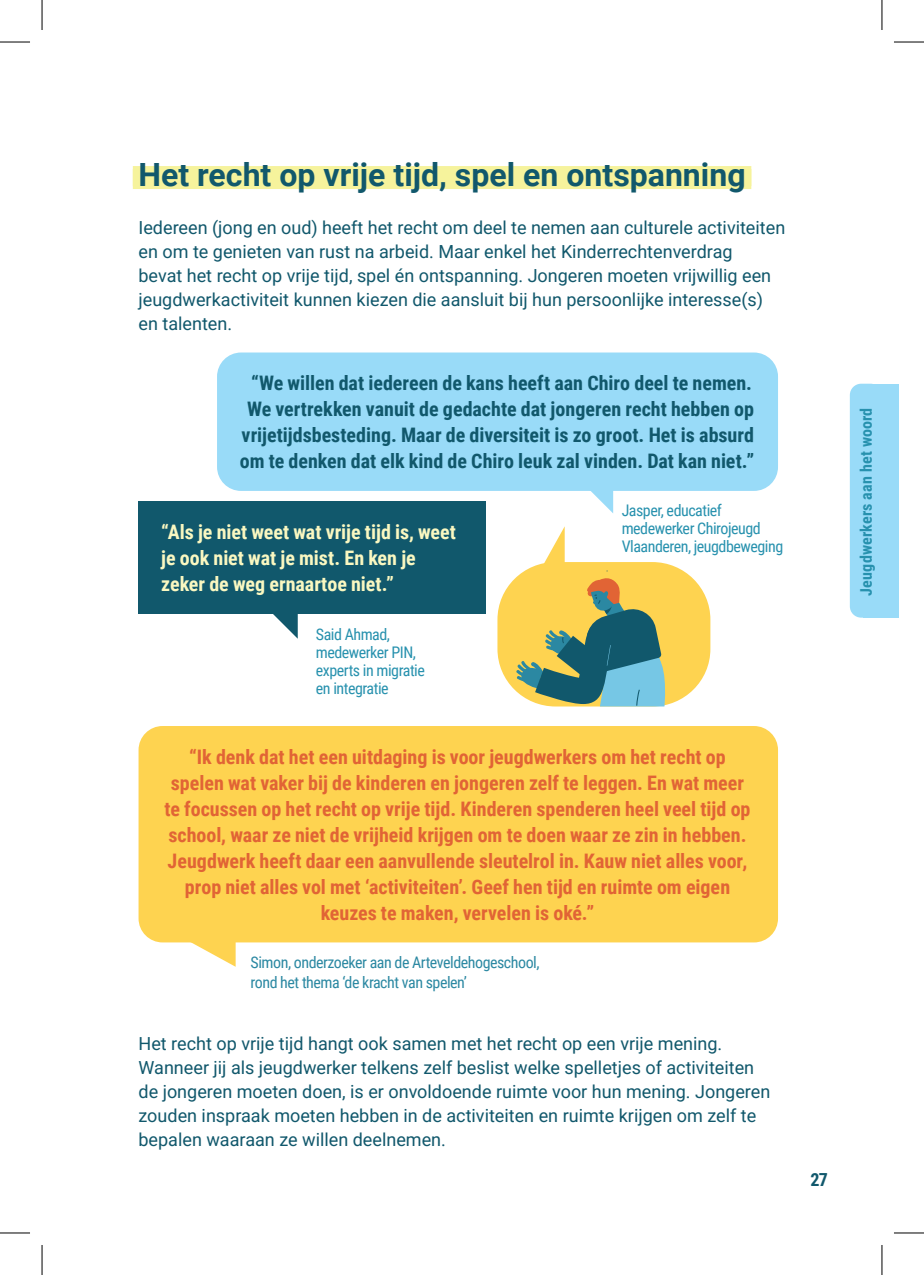
<style>
.page{position:relative;width:924px;height:1275px;background:#fff}
.page>*{position:absolute;margin:0;border:0;box-sizing:border-box;transform-origin:0 0}
.H2_ONDERTITEL{font:700 32px "Roboto";color:#11586c}
.quote{font:700 20px/26px "Roboto Condensed";color:#e16435;text-align:center}
.quote-2{font:700 20px/26px "Roboto Condensed";color:#11586c;text-align:center}
.quote-3{font:700 20px/26px "Roboto Condensed";letter-spacing:-.005em;color:#faf8c1}
.broodtekst{font:18px/24px "Roboto";color:#11586c}
.t1{font:700 18px "Roboto Condensed";color:#11586c}
.naam_bij_quote{font:16px/18px "Roboto Condensed";letter-spacing:-.03em;color:#2791ae}
.naam_bij_quote-2{font:16px "Roboto Condensed";letter-spacing:-.03em;color:#2b88a2}
.naam_bij_quote-3{font:700 16px "Roboto Condensed";letter-spacing:.01em;color:#2791ae}
</style>
<div class="page">
<div style="left:133px;top:166px;width:618px;height:20px;background:#f6f39c"></div>
<div style="left:133px;top:169px;width:618px;height:20px;background:#f6f39c"></div>
<div style="left:217px;top:352px;width:560px;height:139px;background:#99dbf8;border-radius:24px"></div>
<svg style="left:591px;top:491px;width:22px;height:22px"></svg>
<div style="left:138px;top:501px;width:348px;height:112px;background:#11586c"></div>
<svg style="left:271px;top:613px;width:26px;height:25px"></svg>
<div style="left:138px;top:726px;width:639px;height:216px;background:#fed350;border-radius:24px"></div>
<svg style="left:186px;top:942px;width:49px;height:24px"></svg>
<div style="left:497px;top:562px;width:213px;height:144px;background:#fed350;border-radius:58px"></div>
<svg style="left:515px;top:526px;width:152px;height:180px"></svg>
<div style="left:862px;top:384px;width:36px;height:233px;background:#99dbf8"></div>
<div style="left:849px;top:384px;width:32px;height:233px;background:#99dbf8;border-radius:11px"></div>
<hr style="left:0;top:42px;width:30px;height:1px;background:#000">
<hr style="left:893px;top:42px;width:30px;height:1px;background:#000">
<hr style="left:0;top:1232px;width:30px;height:1px;background:#000">
<hr style="left:893px;top:1232px;width:30px;height:1px;background:#000">
<hr style="left:42px;top:0;width:1px;height:30px;background:#000">
<hr style="left:42px;top:1245px;width:1px;height:30px;background:#000">
<hr style="left:881px;top:0;width:1px;height:30px;background:#000">
<hr style="left:881px;top:1245px;width:1px;height:30px;background:#000">
<p class="H2_ONDERTITEL" style="left:138px;top:152px;width:608px">Het recht op vrije tijd, spel en ontspanning</p>
<p class="broodtekst" style="left:138px;top:215px;width:648px">Iedereen (jong en oud) heeft het recht om deel te nemen aan culturele activiteiten en om te genieten van rust na arbeid. Maar enkel het Kinderrechtenverdrag<br>bevat het recht op vrije tijd, spel én ontspanning. Jongeren moeten vrijwillig een jeugdwerkactiviteit kunnen kiezen die aansluit bij hun persoonlijke interesse(s) en talenten.</p>
<p class="quote-2" style="left:239px;top:369px;width:515px">“We willen dat iedereen de kans heeft aan Chiro deel te nemen.<br>We vertrekken vanuit de gedachte dat jongeren recht hebben op vrijetijdsbesteding. Maar de diversiteit is zo groot. Het is absurd om te denken dat elk kind de Chiro leuk zal vinden. Dat kan niet.”</p>
<p class="naam_bij_quote" style="left:621px;top:501px;width:163px">Jasper, educatief medewerker Chirojeugd<br>Vlaanderen, jeugdbeweging</p>
<p class="quote-3" style="left:161px;top:518px;width:296px">“Als je niet weet wat vrije tijd is, weet je ook niet wat je mist. En ken je zeker de weg ernaartoe niet.”</p>
<p class="naam_bij_quote" style="left:316px;top:625px;width:110px">Said Ahmad, medewerker PIN, experts in migratie en integratie</p>
<p class="quote" style="left:164px;top:743px;width:587px">“Ik denk dat het een uitdaging is voor jeugdwerkers om het recht op spelen wat vaker bij de kinderen en jongeren zelf te leggen. En wat meer te focussen op het recht op vrije tijd. Kinderen spenderen heel veel tijd op school, waar ze niet de vrijheid krijgen om te doen waar ze zin in hebben.<br>Jeugdwerk heeft daar een aanvullende sleutelrol in. Kauw niet alles voor, prop niet alles vol met ‘activiteiten’. Geef hen tijd en ruimte om eigen keuzes te maken, vervelen is oké.”</p>
<p class="naam_bij_quote-2" style="left:250px;top:950px;width:290px">Simon, onderzoeker aan de Arteveldehogeschool,</p>
<p class="naam_bij_quote-2" style="left:250px;top:970px;width:218px">rond het thema ‘de kracht van spelen’</p>
<p class="broodtekst" style="left:138px;top:1031px;width:633px">Het recht op vrije tijd hangt ook samen met het recht op een vrije mening.<br>Wanneer jij als jeugdwerker telkens zelf beslist welke spelletjes of activiteiten de jongeren moeten doen, is er onvoldoende ruimte voor hun mening. Jongeren zouden inspraak moeten hebben in de activiteiten en ruimte krijgen om zelf te bepalen waaraan ze willen deelnemen.</p>
<p class="t1" style="left:810px;top:1167px;width:19px">27</p>
<p class="naam_bij_quote-3" style="left:854px;top:595px;width:189px;rotate:-90deg">Jeugdwerkers aan het woord</p>
</div>
